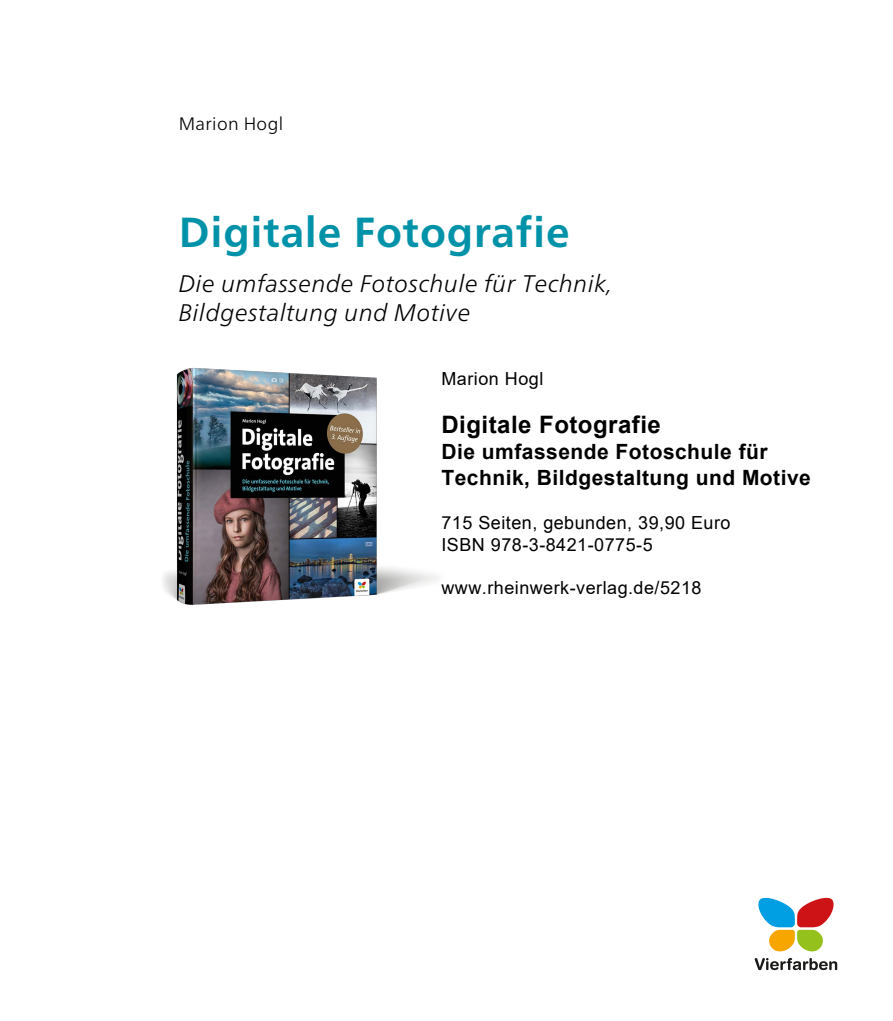
<style>
.page{position:relative;width:893px;height:1021px;background:#fff}
.page>*{position:absolute;margin:0;border:0;box-sizing:border-box;transform-origin:0 0}
.t1{font:700 42px "Frutiger Neue LT Pro";letter-spacing:.02em;color:#0092a8}
.t2{font:italic 300 24px/28.8px "Frutiger Neue LT Pro";letter-spacing:.02em;color:#000}
.t3{font:700 24px "Arial";letter-spacing:.02em;color:#000}
.t4{font:700 21px/25.2px "Arial";letter-spacing:.025em;color:#000}
.t5{font:18px/21.6px "Arial";letter-spacing:.025em;color:#000}
.t6{font:300 18px "Frutiger Neue LT Pro";letter-spacing:.02em;color:#000}
</style>
<div class="page">
<img style="left:163px;top:368px;width:274px;height:237px">
<img style="left:754px;top:897px;width:84px;height:74px">
<p class="t6" style="left:179px;top:112px;width:106px">Marion Hogl</p>
<h1 class="t1" style="left:179px;top:207px;width:392px">Digitale Fotografie</h1>
<h2 class="t2" style="left:179px;top:269px;width:435px">Die umfassende Fotoschule für Technik,<br>Bildgestaltung und Motive</h2>
<p class="t5" style="left:441px;top:368px;width:103px">Marion Hogl</p>
<h2 class="t3" style="left:441px;top:407px;width:221px">Digitale Fotografie</h2>
<p class="t4" style="left:441px;top:439px;width:371px">Die umfassende Fotoschule für<br>Technik, Bildgestaltung und Motive</p>
<p class="t5" style="left:441px;top:512px;width:291px">715 Seiten, gebunden, 39,90 Euro<br>ISBN 978-3-8421-0775-5</p>
<p class="t5" style="left:441px;top:576px;width:262px">www.rheinwerk-verlag.de/5218</p>
</div>
